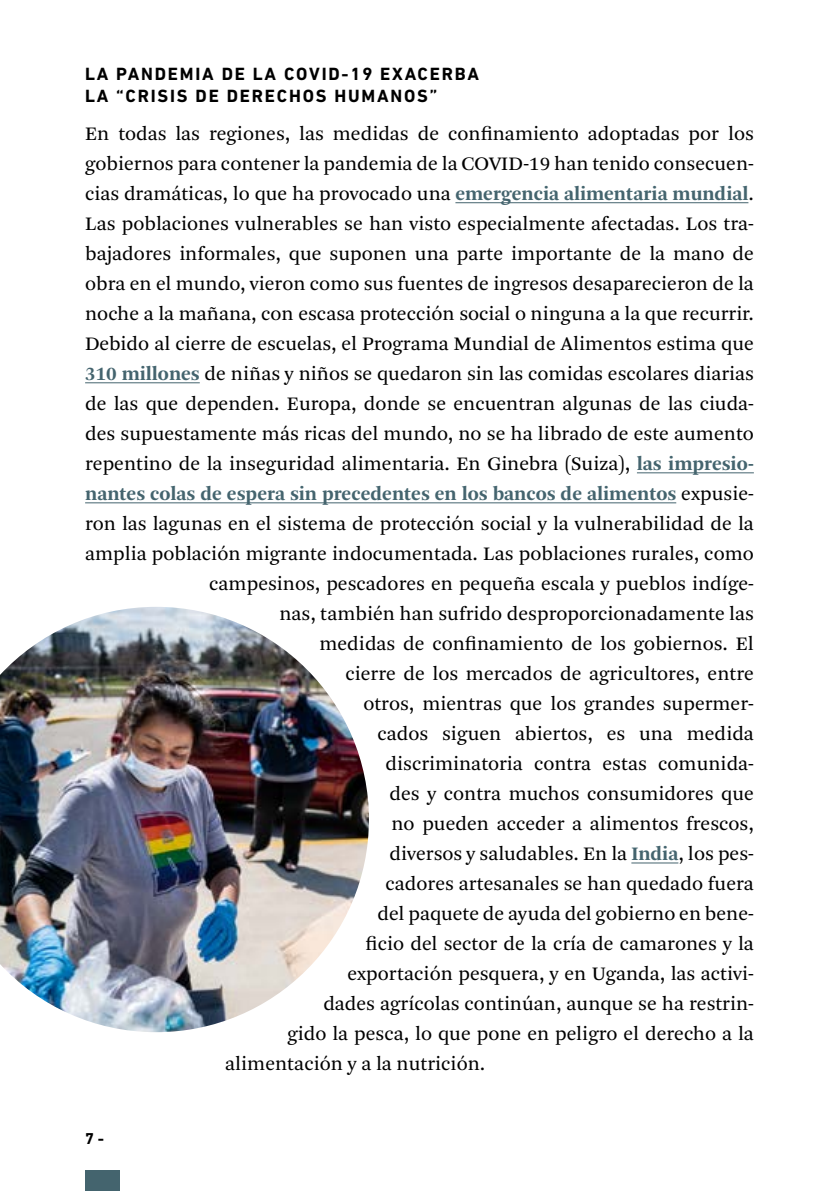
<style>
.page{position:relative;width:840px;height:1191px;background:#fff}
.page>*{position:absolute;margin:0;border:0;box-sizing:border-box;transform-origin:0 0}
._02_Txt_Base_ESP{font:20px "Arnhem Pro Blond";color:#000}
._02_Txt_Base_ESP-2{font:700 20px "Arnhem Pro";color:#44646e}
._01_Subtitles_ESP{font:700 18px/22px "DIN Next LT Pro";letter-spacing:.1em;color:#000}
.t1{font:700 16px "DIN Next LT Pro";color:#000}
.s1{font-family:"Arnhem Pro";font-weight:700;color:#44646e}
.s2{font-family:"Arnhem Pro Blond";font-weight:400;color:#000}
</style>
<div class="page">
<div style="left:85px;top:1170px;width:34px;height:21px;background:#44646e"></div>
<hr style="left:455px;top:202px;width:293px;height:1px;background:#44646e">
<hr style="left:85px;top:382px;width:115px;height:1px;background:#44646e">
<hr style="left:636px;top:472px;width:117px;height:1px;background:#44646e">
<hr style="left:85px;top:502px;width:591px;height:1px;background:#44646e">
<hr style="left:631px;top:862px;width:47px;height:1px;background:#44646e">
<img style="left:0;top:607px;width:369px;height:425px">
<p class="_01_Subtitles_ESP" style="left:85px;top:63px;width:395px">LA PANDEMIA DE LA COVID-19 EXACERBA<br>LA “CRISIS DE DERECHOS HUMANOS”</p>
<p class="_02_Txt_Base_ESP" style="left:85px;top:121px;width:669px">En todas las regiones, las medidas de confinamiento adoptadas por los</p>
<p class="_02_Txt_Base_ESP" style="left:85px;top:151px;width:670px">gobiernos para contener la pandemia de la COVID-19 han tenido consecuen-</p>
<p class="_02_Txt_Base_ESP" style="left:85px;top:181px;width:670px">cias dramáticas, lo que ha provocado una <span class="s1">emergencia alimentaria mundial</span>.</p>
<p class="_02_Txt_Base_ESP" style="left:85px;top:211px;width:670px">Las poblaciones vulnerables se han visto especialmente afectadas. Los tra-</p>
<p class="_02_Txt_Base_ESP" style="left:85px;top:241px;width:669px">bajadores informales, que suponen una parte importante de la mano de</p>
<p class="_02_Txt_Base_ESP" style="left:85px;top:271px;width:670px">obra en el mundo, vieron como sus fuentes de ingresos desaparecieron de la</p>
<p class="_02_Txt_Base_ESP" style="left:85px;top:301px;width:670px">noche a la mañana, con escasa protección social o ninguna a la que recurrir.</p>
<p class="_02_Txt_Base_ESP" style="left:85px;top:331px;width:670px">Debido al cierre de escuelas, el Programa Mundial de Alimentos estima que</p>
<p class="_02_Txt_Base_ESP" style="left:85px;top:361px;width:669px"><span class="s1">310 millones</span> de niñas y niños se quedaron sin las comidas escolares diarias</p>
<p class="_02_Txt_Base_ESP" style="left:85px;top:391px;width:670px">de las que dependen. Europa, donde se encuentran algunas de las ciuda-</p>
<p class="_02_Txt_Base_ESP" style="left:85px;top:421px;width:670px">des supuestamente más ricas del mundo, no se ha librado de este aumento</p>
<p class="_02_Txt_Base_ESP" style="left:85px;top:451px;width:670px">repentino de la inseguridad alimentaria. En Ginebra (Suiza), <span class="s1">las impresio-</span></p>
<p class="_02_Txt_Base_ESP-2" style="left:85px;top:481px;width:670px">nantes colas de espera sin precedentes en los bancos de alimentos <span class="s2">expusie-</span></p>
<p class="_02_Txt_Base_ESP" style="left:85px;top:511px;width:670px">ron las lagunas en el sistema de protección social y la vulnerabilidad de la</p>
<p class="_02_Txt_Base_ESP" style="left:85px;top:541px;width:670px">amplia población migrante indocumentada. Las poblaciones rurales, como</p>
<p class="_02_Txt_Base_ESP" style="left:209px;top:571px;width:546px">campesinos, pescadores en pequeña escala y pueblos indíge-</p>
<p class="_02_Txt_Base_ESP" style="left:279px;top:601px;width:476px">nas, también han sufrido desproporcionadamente las</p>
<p class="_02_Txt_Base_ESP" style="left:319px;top:631px;width:435px">medidas de confinamiento de los gobiernos. El</p>
<p class="_02_Txt_Base_ESP" style="left:345px;top:661px;width:410px">cierre de los mercados de agricultores, entre</p>
<p class="_02_Txt_Base_ESP" style="left:363px;top:691px;width:392px">otros, mientras que los grandes supermer-</p>
<p class="_02_Txt_Base_ESP" style="left:377px;top:721px;width:378px">cados siguen abiertos, es una medida</p>
<p class="_02_Txt_Base_ESP" style="left:385px;top:751px;width:370px">discriminatoria contra estas comunida-</p>
<p class="_02_Txt_Base_ESP" style="left:389px;top:781px;width:366px">des y contra muchos consumidores que</p>
<p class="_02_Txt_Base_ESP" style="left:391px;top:811px;width:364px">no pueden acceder a alimentos frescos,</p>
<p class="_02_Txt_Base_ESP" style="left:389px;top:841px;width:366px">diversos y saludables. En la <span class="s1">India</span>, los pes-</p>
<p class="_02_Txt_Base_ESP" style="left:385px;top:871px;width:370px">cadores artesanales se han quedado fuera</p>
<p class="_02_Txt_Base_ESP" style="left:377px;top:901px;width:378px">del paquete de ayuda del gobierno en bene-</p>
<p class="_02_Txt_Base_ESP" style="left:365px;top:931px;width:390px">ficio del sector de la cría de camarones y la</p>
<p class="_02_Txt_Base_ESP" style="left:347px;top:961px;width:408px">exportación pesquera, y en Uganda, las activi-</p>
<p class="_02_Txt_Base_ESP" style="left:323px;top:991px;width:432px">dades agrícolas continúan, aunque se ha restrin-</p>
<p class="_02_Txt_Base_ESP" style="left:287px;top:1021px;width:468px">gido la pesca, lo que pone en peligro el derecho a la</p>
<p class="_02_Txt_Base_ESP" style="left:225px;top:1051px;width:261px">alimentación y a la nutrición.</p>
<p class="t1" style="left:85px;top:1129px;width:20px">7 -</p>
</div>
